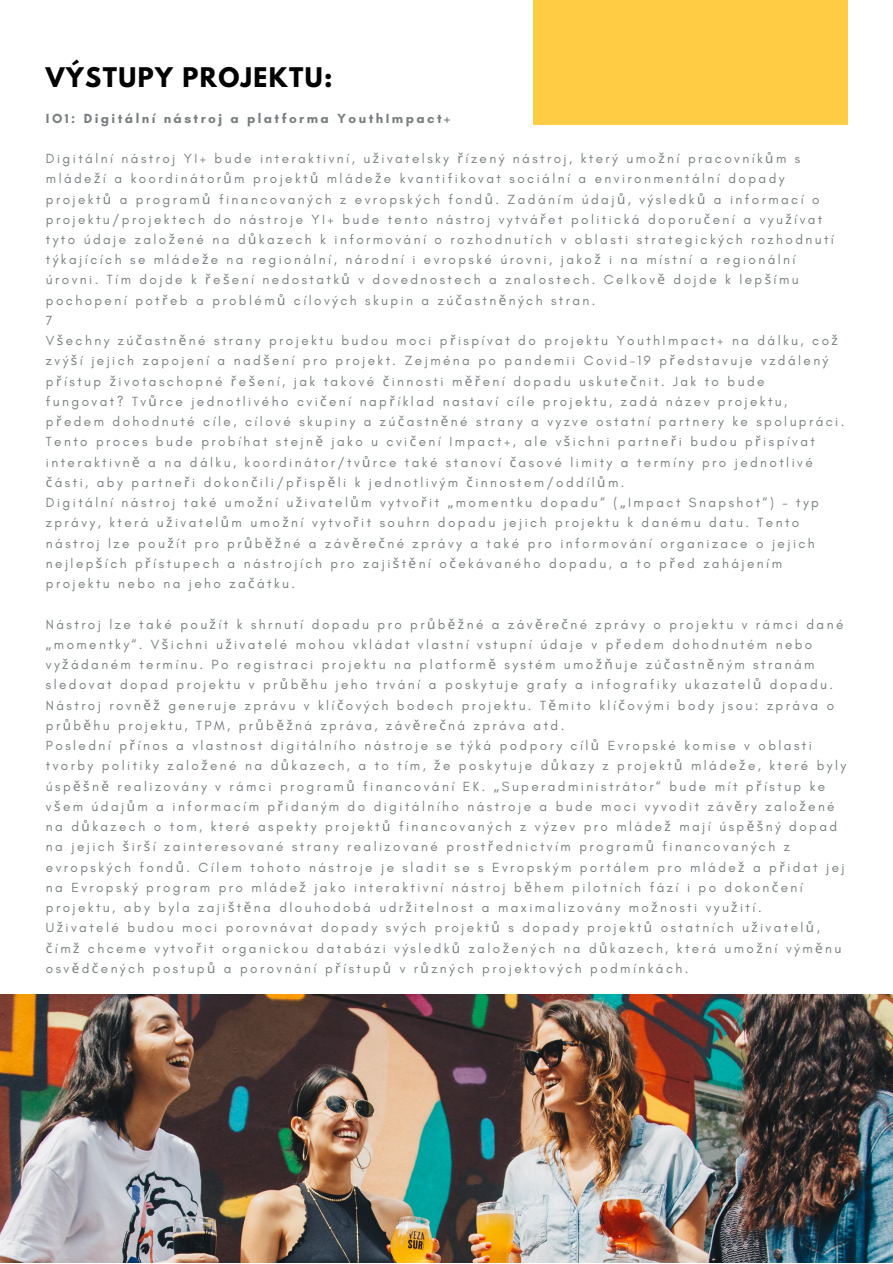
<style>
.page{position:relative;width:893px;height:1264px;background:#fff}
.page>*{position:absolute;margin:0;border:0;box-sizing:border-box;transform-origin:0 0}
.t1{font:700 24px "League Spartan";letter-spacing:.06em;color:#020202}
.t2{font:13.5px/20.2px "Glacial Indifference";letter-spacing:.18em;color:#787f80}
.t3{font:700 13.5px "Glacial Indifference";letter-spacing:.18em;color:#787f80}
.s1{font-family:"Noto Sans"}
</style>
<div class="page">
<img style="left:0;top:994px;width:892px;height:268px">
<div style="left:533px;top:0;width:314px;height:125px;background:#ffcc43"></div>
<h1 class="t1" style="left:46px;top:65px;width:288px">VÝSTUPY PROJEKTU:</h1>
<p class="t3" style="left:46px;top:110px;width:405px">IO1: Digitální nástroj a platforma YouthImpact+</p>
<p class="t2" style="left:46px;top:148px;width:799px">Digitální nástroj YI+ bude interaktivní, u<span class="s1">ž</span>ivatelsky <span class="s1">ř</span>ízený nástroj, který umo<span class="s1">ž</span>ní pracovník<span class="s1">ů</span>m s mláde<span class="s1">ž</span>í a koordinátor<span class="s1">ů</span>m projekt<span class="s1">ů</span> mláde<span class="s1">ž</span>e kvantifikovat sociální a environmentální dopady projekt<span class="s1">ů</span> a program<span class="s1">ů</span> financovaných z evropských fond<span class="s1">ů</span>. Zadáním údaj<span class="s1">ů</span>, výsledk<span class="s1">ů</span> a informací o projektu/projektech do nástroje YI+ bude tento nástroj vytvá<span class="s1">ř</span>et politická doporu<span class="s1">č</span>ení a vyu<span class="s1">ž</span>ívat tyto údaje zalo<span class="s1">ž</span>ené na d<span class="s1">ů</span>kazech k informování o rozhodnutích v oblasti strategických rozhodnutí týkajících se mláde<span class="s1">ž</span>e na regionální, národní i evropské úrovni, jako<span class="s1">ž</span> i na místní a regionální úrovni. Tím dojde k <span class="s1">ř</span>e<span class="s1">š</span>ení nedostatk<span class="s1">ů</span> v dovednostech a znalostech. Celkov<span class="s1">ě</span> dojde k lep<span class="s1">š</span>ímu pochopení pot<span class="s1">ř</span>eb a problém<span class="s1">ů</span> cílových skupin a zú<span class="s1">č</span>astn<span class="s1">ě</span>ných stran.<br>7<br>V<span class="s1">š</span>echny zú<span class="s1">č</span>astn<span class="s1">ě</span>né strany projektu budou moci p<span class="s1">ř</span>ispívat do projektu YouthImpact+ na dálku, co<span class="s1">ž </span>zvý<span class="s1">š</span>í jejich zapojení a nad<span class="s1">š</span>ení pro projekt. Zejména po pandemii Covid-19 p<span class="s1">ř</span>edstavuje vzdálený p<span class="s1">ř</span>ístup <span class="s1">ž</span>ivotaschopné <span class="s1">ř</span>e<span class="s1">š</span>ení, jak takové <span class="s1">č</span>innosti m<span class="s1">ěř</span>ení dopadu uskute<span class="s1">č</span>nit. Jak to bude fungovat? Tv<span class="s1">ů</span>rce jednotlivého cvi<span class="s1">č</span>ení nap<span class="s1">ř</span>íklad nastaví cíle projektu, zadá název projektu, p<span class="s1">ř</span>edem dohodnuté cíle, cílové skupiny a zú<span class="s1">č</span>astn<span class="s1">ě</span>né strany a vyzve ostatní partnery ke spolupráci.<br>Tento proces bude probíhat stejn<span class="s1">ě</span> jako u cvi<span class="s1">č</span>ení Impact+, ale v<span class="s1">š</span>ichni partne<span class="s1">ř</span>i budou p<span class="s1">ř</span>ispívat interaktivn<span class="s1">ě</span> a na dálku, koordinátor/tv<span class="s1">ů</span>rce také stanoví <span class="s1">č</span>asové limity a termíny pro jednotlivé <span class="s1">č</span>ásti, aby partne<span class="s1">ř</span>i dokon<span class="s1">č</span>ili/p<span class="s1">ř</span>isp<span class="s1">ě</span>li k jednotlivým <span class="s1">č</span>innostem/oddíl<span class="s1">ů</span>m.<br>Digitální nástroj také umo<span class="s1">ž</span>ní u<span class="s1">ž</span>ivatel<span class="s1">ů</span>m vytvo<span class="s1">ř</span>it <span class="s1">„</span>momentku dopadu“ (<span class="s1">„</span>Impact Snapshot“) – typ zprávy, která u<span class="s1">ž</span>ivatel<span class="s1">ů</span>m umo<span class="s1">ž</span>ní vytvo<span class="s1">ř</span>it souhrn dopadu jejich projektu k danému datu. Tento nástroj lze pou<span class="s1">ž</span>ít pro pr<span class="s1">ů</span>b<span class="s1">ěž</span>né a záv<span class="s1">ě</span>re<span class="s1">č</span>né zprávy a také pro informování organizace o jejich nejlep<span class="s1">š</span>ích p<span class="s1">ř</span>ístupech a nástrojích pro zaji<span class="s1">š</span>t<span class="s1">ě</span>ní o<span class="s1">č</span>ekávaného dopadu, a to p<span class="s1">ř</span>ed zahájením projektu nebo na jeho za<span class="s1">č</span>átku.</p>
<p class="t2" style="left:46px;top:613px;width:801px">Nástroj lze také pou<span class="s1">ž</span>ít k shrnutí dopadu pro pr<span class="s1">ů</span>b<span class="s1">ěž</span>né a záv<span class="s1">ě</span>re<span class="s1">č</span>né zprávy o projektu v rámci dané <span class="s1">„</span>momentky“. V<span class="s1">š</span>ichni u<span class="s1">ž</span>ivatelé mohou vkládat vlastní vstupní údaje v p<span class="s1">ř</span>edem dohodnutém nebo vy<span class="s1">ž</span>ádaném termínu. Po registraci projektu na platform<span class="s1">ě</span> systém umo<span class="s1">žň</span>uje zú<span class="s1">č</span>astn<span class="s1">ě</span>ným stranám sledovat dopad projektu v pr<span class="s1">ů</span>b<span class="s1">ě</span>hu jeho trvání a poskytuje grafy a infografiky ukazatel<span class="s1">ů</span> dopadu.<br>Nástroj rovn<span class="s1">ěž</span> generuje zprávu v klí<span class="s1">č</span>ových bodech projektu. T<span class="s1">ě</span>mito klí<span class="s1">č</span>ovými body jsou: zpráva o pr<span class="s1">ů</span>b<span class="s1">ě</span>hu projektu, TPM, pr<span class="s1">ů</span>b<span class="s1">ěž</span>ná zpráva, záv<span class="s1">ě</span>re<span class="s1">č</span>ná zpráva atd.<br>Poslední p<span class="s1">ř</span>ínos a vlastnost digitálního nástroje se týká podpory cíl<span class="s1">ů</span> Evropské komise v oblasti tvorby politiky zalo<span class="s1">ž</span>ené na d<span class="s1">ů</span>kazech, a to tím, <span class="s1">ž</span>e poskytuje d<span class="s1">ů</span>kazy z projekt<span class="s1">ů</span> mláde<span class="s1">ž</span>e, které byly úsp<span class="s1">ěš</span>n<span class="s1">ě</span> realizovány v rámci program<span class="s1">ů</span> financování EK. <span class="s1">„</span>Superadministrátor“ bude mít p<span class="s1">ř</span>ístup ke v<span class="s1">š</span>em údaj<span class="s1">ů</span>m a informacím p<span class="s1">ř</span>idaným do digitálního nástroje a bude moci vyvodit záv<span class="s1">ě</span>ry zalo<span class="s1">ž</span>ené na d<span class="s1">ů</span>kazech o tom, které aspekty projekt<span class="s1">ů</span> financovaných z výzev pro mláde<span class="s1">ž</span> mají úsp<span class="s1">ěš</span>ný dopad na jejich <span class="s1">š</span>ir<span class="s1">š</span>í zainteresované strany realizované prost<span class="s1">ř</span>ednictvím program<span class="s1">ů</span> financovaných z evropských fond<span class="s1">ů</span>. Cílem tohoto nástroje je sladit se s Evropským portálem pro mláde<span class="s1">ž</span> a p<span class="s1">ř</span>idat jej na Evropský program pro mláde<span class="s1">ž</span> jako interaktivní nástroj b<span class="s1">ě</span>hem pilotních fází i po dokon<span class="s1">č</span>ení projektu, aby byla zaji<span class="s1">š</span>t<span class="s1">ě</span>na dlouhodobá udr<span class="s1">ž</span>itelnost a maximalizovány mo<span class="s1">ž</span>nosti vyu<span class="s1">ž</span>ití.<br>U<span class="s1">ž</span>ivatelé budou moci porovnávat dopady svých projekt<span class="s1">ů</span> s dopady projekt<span class="s1">ů</span> ostatních u<span class="s1">ž</span>ivatel<span class="s1">ů</span>, <span class="s1">č</span>ím<span class="s1">ž</span> chceme vytvo<span class="s1">ř</span>it organickou databázi výsledk<span class="s1">ů</span> zalo<span class="s1">ž</span>ených na d<span class="s1">ů</span>kazech, která umo<span class="s1">ž</span>ní vým<span class="s1">ě</span>nu osv<span class="s1">ě</span>d<span class="s1">č</span>ených postup<span class="s1">ů</span> a porovnání p<span class="s1">ř</span>ístup<span class="s1">ů</span> v r<span class="s1">ů</span>zných projektových podmínkách.</p>
</div>
